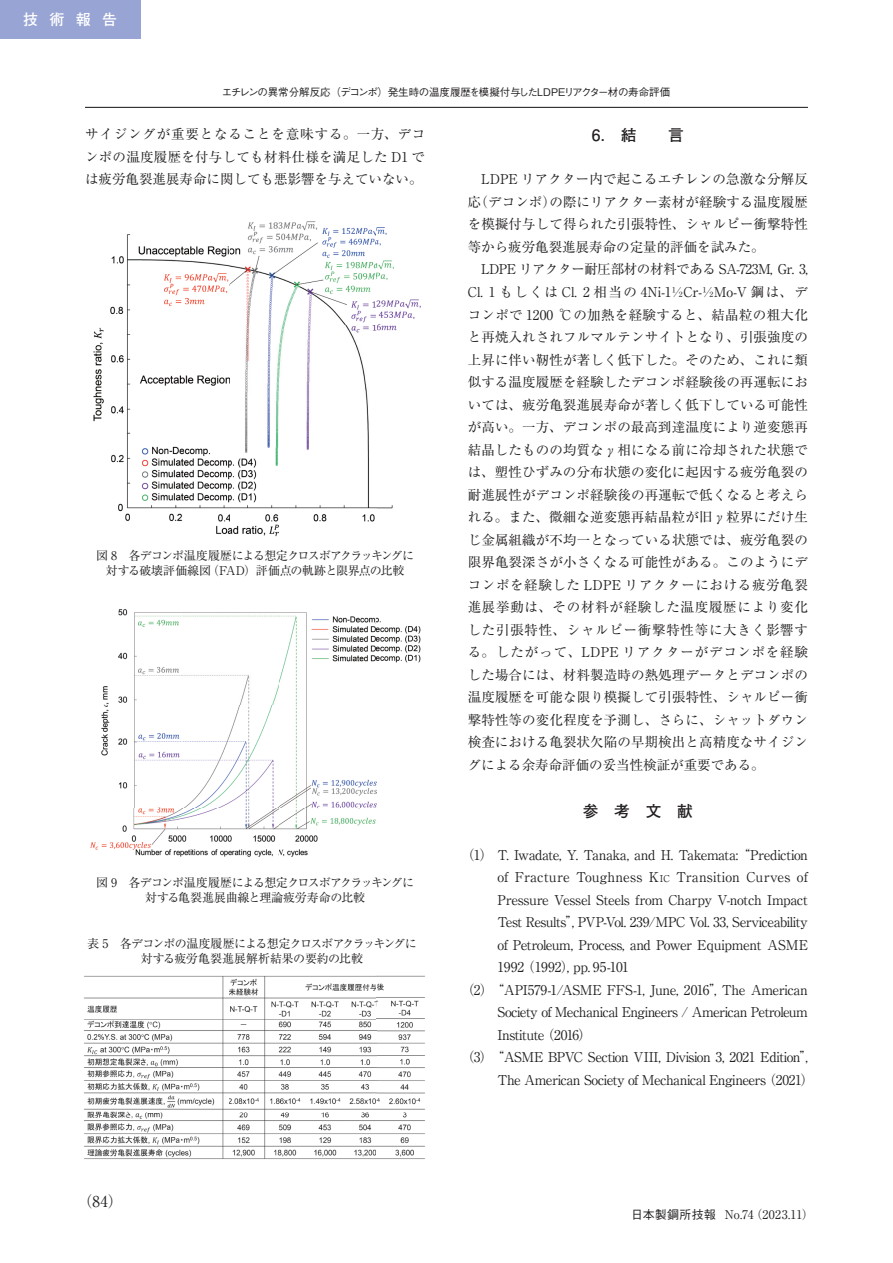
<style>
.page{position:relative;width:893px;height:1263px;background:#fff}
.page>*{position:absolute;margin:0;border:0;box-sizing:border-box;transform-origin:0 0}
.t1{font:700 15.75px "Futo Go B101 Pro";color:#231f20}
.t2{font:700 15px "Futo Go B101 Pro";color:#fff}
.t3{font:15px "Ryumin Pro";color:#231f20}
.t4{font:13.5px/22.5px "Ryumin Pro";letter-spacing:-.02em;color:#231f20;text-align:justify}
.t5{font:13.5px "Ryumin Pro";letter-spacing:-.04em;color:#231f20}
.t6{font:13.5px "Ryumin Pro";letter-spacing:-.045em;color:#231f20}
.t7{font:13.5px "Ryumin Pro";letter-spacing:.005em;color:#231f20}
.t8{font:13.5px "Ryumin Pro";letter-spacing:-.05em;color:#231f20}
.t9{font:12px/15px "Ryumin Pro";letter-spacing:-.045em;color:#231f20;text-align:center}
.t10{font:12px "Ryumin Pro";letter-spacing:.005em;color:#231f20}
.t11{font:500 10.5px "Gothic BBB Pro";letter-spacing:-.05em;color:#231f20}
.s1{font-size:9.45px}
.s2{font-family:"Gothic BBB Pro";font-weight:500}
</style>
<div class="page">
<div style="left:0;top:0;width:140px;height:38px;background:#98a4d3"></div>
<hr style="left:85px;top:107px;width:723px;height:1px;background:#231f20">
<img style="left:93px;top:221px;width:328px;height:316px">
<img style="left:90px;top:609px;width:331px;height:248px">
<img style="left:84px;top:975px;width:341px;height:184px">
<p class="t2" style="left:23px;top:7px;width:95px">技術報告</p>
<p class="t11" style="left:222px;top:84px;width:450px">エチレンの異常分解反応（デコンポ）発生時の温度履歴を模擬付与したＬＤＰＥリアクター材の寿命評価</p>
<p class="t1" style="left:592px;top:123px;width:93px">6.　結　　言</p>
<p class="t4" style="left:468px;top:167px;width:342px;text-indent:14px">LDPE リアクター内で起こるエチレンの急激な分解反応（デコンポ）の際にリアクター素材が経験する温度履歴を模擬付与して得られた引張特性、シャルピー衝撃特性等から疲労亀裂進展寿命の定量的評価を試みた。</p>
<p class="t4" style="left:468px;top:257px;width:342px;text-indent:14px">LDPE リアクター耐圧部材の材料である SA-723M, Gr. 3, Cl. 1 もしくは Cl. 2 相当の 4Ni-1½Cr-½Mo-V 鋼は、デコンポで 1200 ℃の加熱を経験すると、結晶粒の粗大化と再焼入れされフルマルテンサイトとなり、引張強度の上昇に伴い靭性が著しく低下した。そのため、これに類似する温度履歴を経験したデコンポ経験後の再運転においては、疲労亀裂進展寿命が著しく低下している可能性が高い。一方、デコンポの最高到達温度により逆変態再結晶したものの均質なγ相になる前に冷却された状態では、塑性ひずみの分布状態の変化に起因する疲労亀裂の耐進展性がデコンポ経験後の再運転で低くなると考えられる。また、微細な逆変態再結晶粒が旧γ粒界にだけ生じ金属組織が不均一となっている状態では、疲労亀裂の限界亀裂深さが小さくなる可能性がある。このようにデコンポを経験した LDPE リアクターにおける疲労亀裂進展挙動は、その材料が経験した温度履歴により変化した引張特性、シャルピー衝撃特性等に大きく影響する。したがって、LDPE リアクターがデコンポを経験した場合には、材料製造時の熱処理データとデコンポの温度履歴を可能な限り模擬して引張特性、シャルピー衝撃特性等の変化程度を予測し、さらに、シャットダウン検査における亀裂状欠陥の早期検出と高精度なサイジングによる余寿命評価の妥当性検証が重要である。</p>
<p class="t1" style="left:583px;top:798px;width:112px">参　考　文　献</p>
<p class="t5" style="left:461px;top:844px;width:348px">（1） T. Iwadate, Y. Tanaka, and H. Takemata: “Prediction</p>
<p class="t7" style="left:497px;top:866px;width:312px">of Fracture Toughness K<span class="s1">IC</span> Transition Curves of</p>
<p class="t4" style="left:497px;top:887px;width:312px">Pressure Vessel Steels from Charpy V-notch Impact</p>
<p class="t6" style="left:497px;top:911px;width:312px">Test Results”, PVP-Vol. 239/MPC Vol. 33, Serviceability</p>
<p class="t4" style="left:497px;top:932px;width:312px">of Petroleum, Process, and Power Equipment ASME</p>
<p class="t4" style="left:497px;top:955px;width:133px">1992 （1992）, pp. 95-101</p>
<p class="t4" style="left:461px;top:977px;width:348px">（2）“API579-1/ASME FFS-1, June, 2016”, The American</p>
<p class="t6" style="left:497px;top:1001px;width:312px">Society of Mechanical Engineers / American Petroleum</p>
<p class="t8" style="left:497px;top:1024px;width:96px">Institute （2016）</p>
<p class="t5" style="left:461px;top:1046px;width:353px">（3）“ASME BPVC Section VIII, Division 3, 2021 Edition”,</p>
<p class="t5" style="left:497px;top:1069px;width:318px">The American Society of Mechanical Engineers （2021）</p>
<p class="t4" style="left:85px;top:122px;width:342px">サイジングが重要となることを意味する。一方、デコンポの温度履歴を付与しても材料仕様を満足した D1 では疲労亀裂進展寿命に関しても悪影響を与えていない。</p>
<p class="t9" style="left:96px;top:547px;width:320px">図 8　各デコンポ温度履歴による想定クロスボアクラッキングに対する破壊評価線図（FAD）評価点の軌跡と限界点の比較</p>
<p class="t9" style="left:96px;top:875px;width:320px">図 9　各デコンポ温度履歴による想定クロスボアクラッキングに対する亀裂進展曲線と理論疲労寿命の比較</p>
<p class="t9" style="left:87px;top:936px;width:331px">表 5　各デコンポの温度履歴による想定クロスボアクラッキングに対する疲労亀裂進展解析結果の要約の比較</p>
<p class="t3" style="left:78px;top:1190px;width:47px">（84）</p>
<p class="t10" style="left:631px;top:1205px;width:184px"><span class="s2">日本製鋼所技報</span> No.74（2023.11）</p>
</div>
